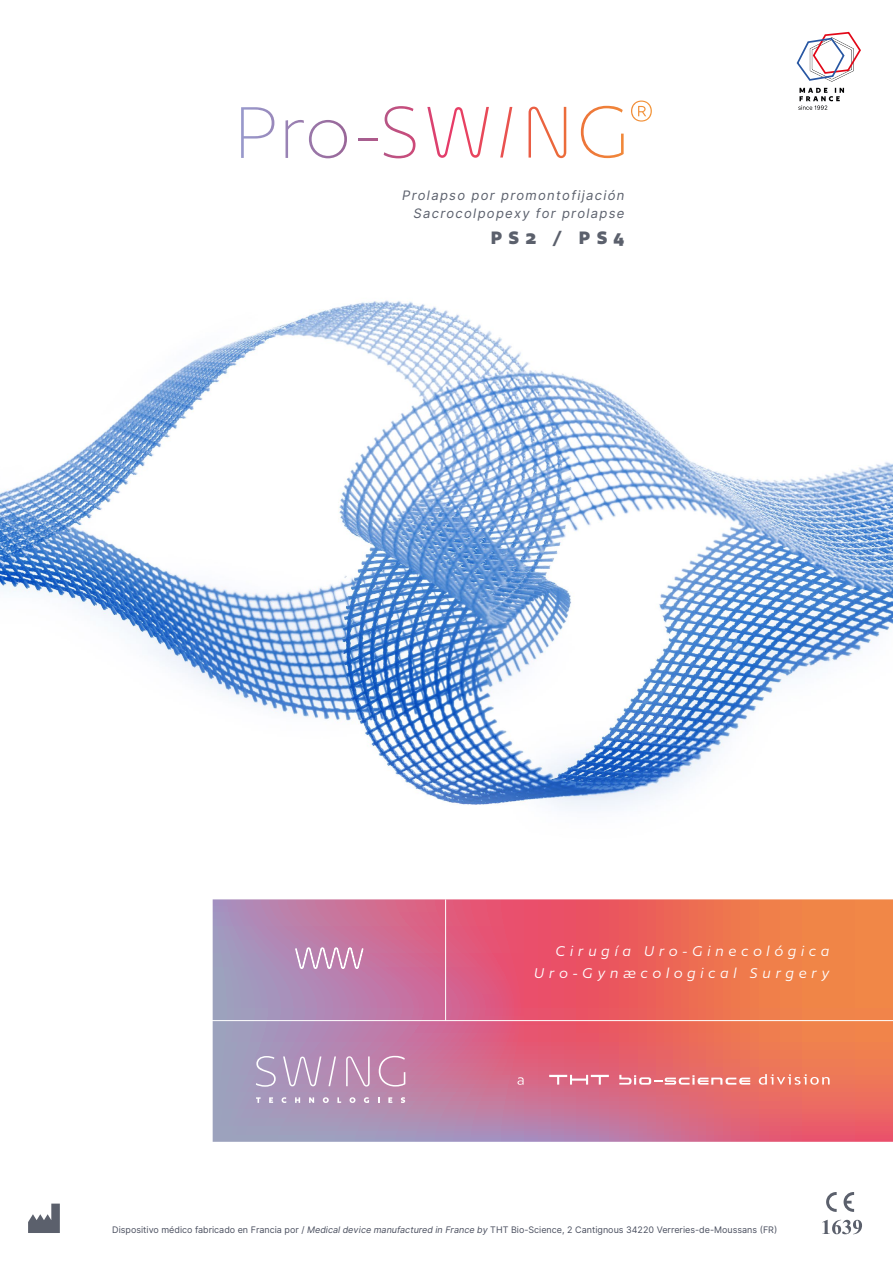
<style>
.page{position:relative;width:893px;height:1263px;background:#fff}
.page>*{position:absolute;margin:0;border:0;box-sizing:border-box;transform-origin:0 0}
.t1{font:700 21px "Author";letter-spacing:.3em;color:#5b606c}
.t2{font:italic 16.5px/22.5px "Author";letter-spacing:.3em;color:#fff;text-align:right}
.t3{font:italic 13.05px/18px "Inter UI";letter-spacing:.1em;color:#5b606c;text-align:right}
.t4{font:9px "Inter UI";color:#494e5e}
.s1{font-style:italic}
</style>
<div class="page">
<img style="left:0;top:100px;width:893px;height:920px">
<svg style="left:213px;top:899px;width:680px;height:243px;background:#d4757f"></svg>
<svg style="left:795px;top:31px;width:67px;height:79px"></svg>
<svg style="left:826px;top:1192px;width:11px;height:20px"></svg>
<svg style="left:843px;top:1192px;width:11px;height:20px"></svg>
<svg style="left:822px;top:1220px;width:40px;height:14px"></svg>
<svg style="left:28px;top:1203px;width:32px;height:30px"></svg>
<svg style="left:549px;top:1075px;width:60px;height:9px"></svg>
<svg style="left:619px;top:1075px;width:131px;height:10px"></svg>
<svg style="left:759px;top:1074px;width:70px;height:11px"></svg>
<svg style="left:517px;top:1077px;width:7px;height:8px"></svg>
<svg style="left:256px;top:1056px;width:20px;height:31px"></svg>
<svg style="left:379px;top:1056px;width:26px;height:30px"></svg>
<svg style="left:283px;top:1056px;width:38px;height:30px"></svg>
<svg style="left:328px;top:1056px;width:8px;height:30px"></svg>
<svg style="left:346px;top:1056px;width:24px;height:30px"></svg>
<svg style="left:256px;top:1097px;width:5px;height:6px"></svg>
<svg style="left:269px;top:1097px;width:4px;height:6px"></svg>
<svg style="left:282px;top:1097px;width:4px;height:6px"></svg>
<svg style="left:295px;top:1097px;width:5px;height:6px"></svg>
<svg style="left:309px;top:1097px;width:5px;height:6px"></svg>
<svg style="left:323px;top:1097px;width:6px;height:6px"></svg>
<svg style="left:337px;top:1097px;width:4px;height:6px"></svg>
<svg style="left:349px;top:1097px;width:6px;height:6px"></svg>
<svg style="left:364px;top:1097px;width:5px;height:6px"></svg>
<svg style="left:388px;top:1097px;width:4px;height:6px"></svg>
<svg style="left:401px;top:1097px;width:4px;height:6px"></svg>
<svg style="left:295px;top:948px;width:68px;height:21px"></svg>
<svg style="left:241px;top:107px;width:33px;height:51px"></svg>
<svg style="left:285px;top:120px;width:62px;height:38px"></svg>
<hr style="left:358px;top:138px;width:20px;height:3px;background:#a95c8d">
<svg style="left:384px;top:106px;width:32px;height:52px"></svg>
<svg style="left:581px;top:106px;width:43px;height:52px"></svg>
<svg style="left:427px;top:107px;width:62px;height:51px"></svg>
<svg style="left:500px;top:107px;width:12px;height:51px"></svg>
<svg style="left:529px;top:107px;width:37px;height:51px"></svg>
<svg style="left:631px;top:101px;width:21px;height:21px"></svg>
<hr style="left:0;top:1020px;width:893px;height:1px;background:#fff">
<hr style="left:445px;top:899px;width:1px;height:121px;background:#fff">
<h3 class="t3" style="left:402px;top:186px;width:224px">Prolapso por promontofijación<br>Sacrocolpopexy for prolapse</h3>
<h1 class="t1" style="left:491px;top:227px;width:135px">PS2 / PS4</h1>
<h2 class="t2" style="left:534px;top:939px;width:296px">Cirugía Uro-Ginecológica<br>Uro-Gynæcological Surgery</h2>
<p class="t4" style="left:112px;top:1223px;width:666px">Dispositivo médico fabricado en Francia por / <span class="s1">Medical device manufactured in France by</span> THT Bio-Science, 2 Cantignous 34220 Verreries-de-Moussans (FR)</p>
</div>
